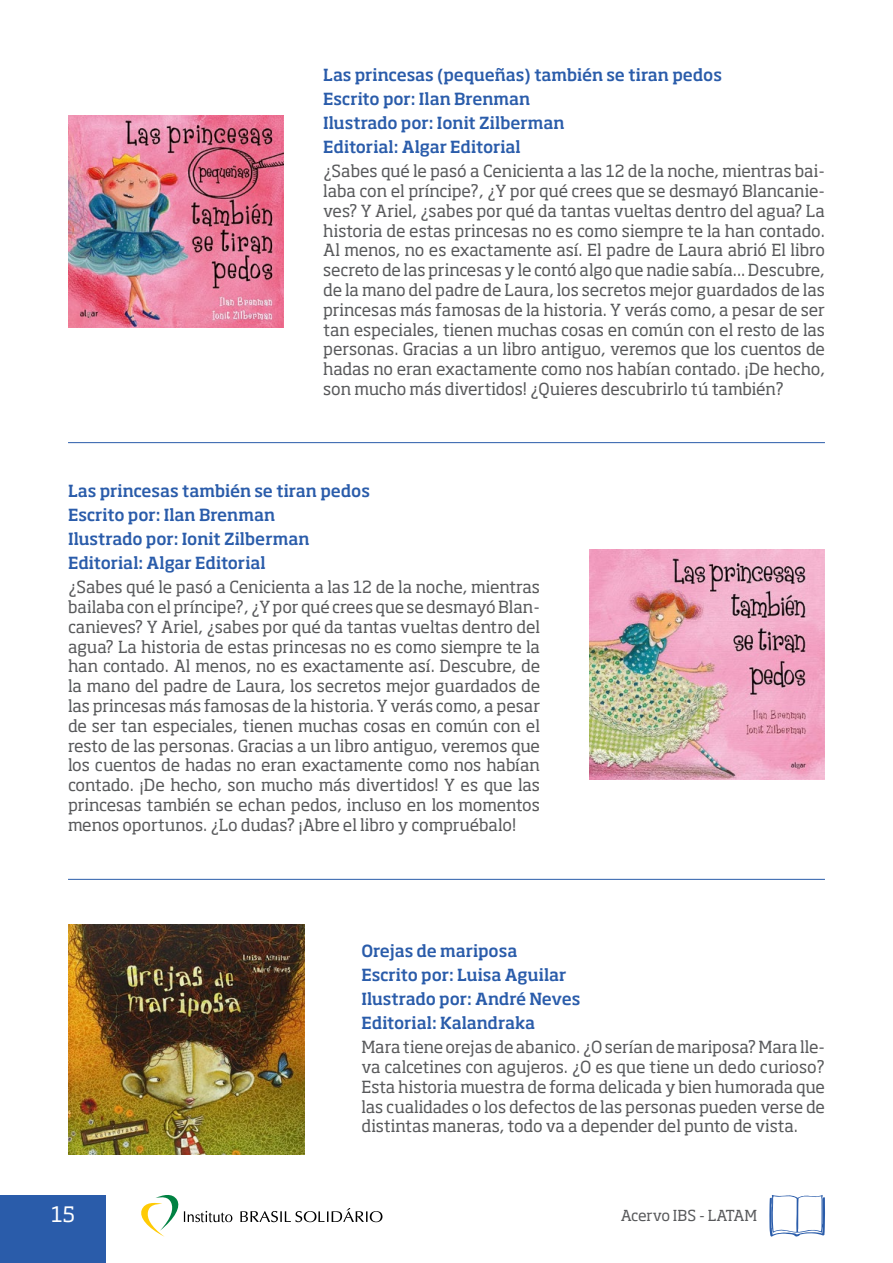
<style>
.page{position:relative;width:893px;height:1263px;background:#fff}
.page>*{position:absolute;margin:0;border:0;box-sizing:border-box;transform-origin:0 0}
.t1{font:21px "Soho Std";color:#fff}
.t2{font:16.5px/19.8px "Soho Std";letter-spacing:-.01em;color:#58595b;text-align:justify}
.t3{font:500 16.5px/24px "Soho Std";letter-spacing:-.005em;color:#2a5caa}
.t4{font:15px "Soho Std";color:#58595b}
</style>
<div class="page">
<div style="left:0;top:1195px;width:106px;height:68px;background:#2a5caa"></div>
<svg style="left:240px;top:1208px;width:142px;height:14px"></svg>
<svg style="left:141px;top:1195px;width:91px;height:42px"></svg>
<svg style="left:769px;top:1195px;width:56px;height:42px"></svg>
<img style="left:590px;top:550px;width:235px;height:230px">
<hr style="left:68px;top:442px;width:757px;height:1px;background:#2a5caa">
<img style="left:68px;top:924px;width:236px;height:230px">
<hr style="left:68px;top:879px;width:757px;height:1px;background:#2a5caa">
<img style="left:68px;top:115px;width:215px;height:213px">
<p class="t3" style="left:323px;top:62px;width:400px">Las princesas (pequeñas) también se tiran pedos Escrito por: Ilan Brenman<br>Ilustrado por: Ionit Zilberman<br>Editorial: Algar Editorial</p>
<p class="t2" style="left:323px;top:161px;width:503px">¿Sabes qué le pasó a Cenicienta a las 12 de la noche, mientras bai&shy;laba con el príncipe?, ¿Y por qué crees que se desmayó Blancanie&shy;ves? Y Ariel, ¿sabes por qué da tantas vueltas dentro del agua? La historia de estas princesas no es como siempre te la han contado.<br>Al menos, no es exactamente así. El padre de Laura abrió El libro secreto de las princesas y le contó algo que nadie sabía... Descubre, de la mano del padre de Laura, los secretos mejor guardados de las princesas más famosas de la historia. Y verás como, a pesar de ser tan especiales, tienen muchas cosas en común con el resto de las personas. Gracias a un libro antiguo, veremos que los cuentos de hadas no eran exactamente como nos habían contado. ¡De hecho, son mucho más divertidos! ¿Quieres descubrirlo tú también?</p>
<p class="t3" style="left:68px;top:478px;width:303px">Las princesas también se tiran pedos<br>Escrito por: Ilan Brenman<br>Ilustrado por: Ionit Zilberman<br>Editorial: Algar Editorial</p>
<p class="t2" style="left:68px;top:577px;width:474px">¿Sabes qué le pasó a Cenicienta a las 12 de la noche, mientras bailaba con el príncipe?, ¿Y por qué crees que se desmayó Blan&shy;canieves? Y Ariel, ¿sabes por qué da tantas vueltas dentro del agua? La historia de estas princesas no es como siempre te la han contado. Al menos, no es exactamente así. Descubre, de la mano del padre de Laura, los secretos mejor guardados de las princesas más famosas de la historia. Y verás como, a pesar de ser tan especiales, tienen muchas cosas en común con el resto de las personas. Gracias a un libro antiguo, veremos que los cuentos de hadas no eran exactamente como nos habían contado. ¡De hecho, son mucho más divertidos! Y es que las princesas también se echan pedos, incluso en los momentos menos oportunos. ¿Lo dudas? ¡Abre el libro y compruébalo!</p>
<p class="t3" style="left:361px;top:938px;width:220px">Orejas de mariposa<br>Escrito por: Luisa Aguilar<br>Ilustrado por: André Neves<br>Editorial: Kalandraka</p>
<p class="t2" style="left:361px;top:1037px;width:465px">Mara tiene orejas de abanico. ¿O serían de mariposa? Mara lle&shy;va calcetines con agujeros. ¿O es que tiene un dedo curioso?<br>Esta historia muestra de forma delicada y bien humorada que las cualidades o los defectos de las personas pueden verse de distintas maneras, todo va a depender del punto de vista.</p>
<p class="t1" style="left:51px;top:1201px;width:26px">15</p>
<p class="t4" style="left:621px;top:1206px;width:138px">Acervo IBS - LATAM</p>
</div>
